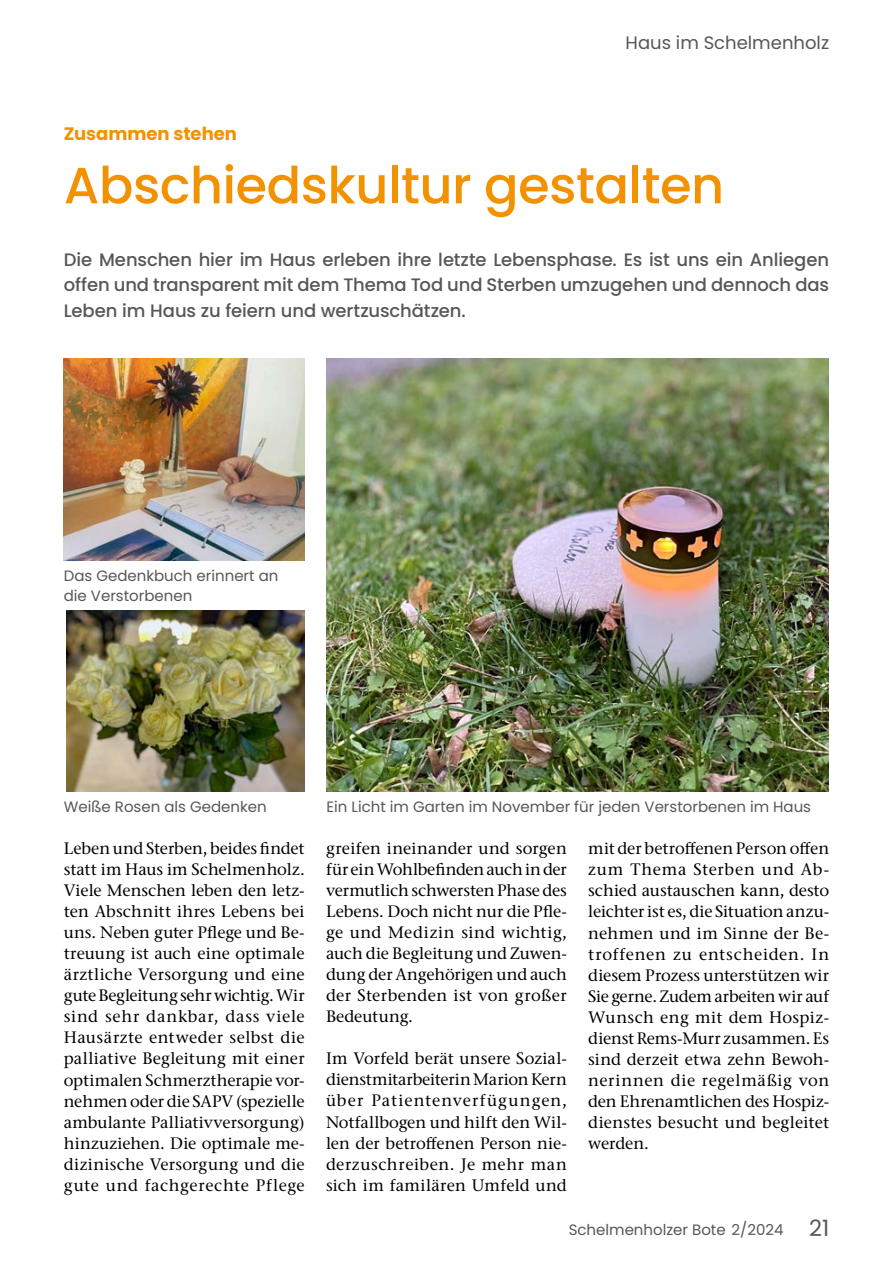
<style>
.page{position:relative;width:893px;height:1263px;background:#fff}
.page>*{position:absolute;margin:0;border:0;box-sizing:border-box;transform-origin:0 0}
.t1{font:500 51px "Poppins";letter-spacing:-.01em;color:#f39200}
.t2{font:500 18px/25.2px "Poppins";letter-spacing:-.005em;color:#575756;text-align:justify}
.t3{font:18px "Poppins";color:#575756}
.t4{font:700 18px "Poppins";color:#f39200}
.t5{font:500 16.5px/21px "Stone Serif ITC Pro";letter-spacing:.015em;color:#000;text-align:justify}
.t6{font:15px/19.8px "Poppins";color:#575756}
.s1{font-size:22.5px}
</style>
<div class="page">
<img style="left:64px;top:358px;width:240px;height:202px">
<img style="left:326px;top:359px;width:503px;height:432px">
<img style="left:66px;top:610px;width:238px;height:181px">
<p class="t4" style="left:64px;top:124px;width:175px">Zusammen stehen</p>
<p class="t3" style="left:626px;top:32px;width:205px">Haus im Schelmenholz</p>
<h1 class="t1" style="left:64px;top:156px;width:662px">Abschiedskultur gestalten</h1>
<p class="t2" style="left:64px;top:247px;width:767px">Die Menschen hier im Haus erleben ihre letzte Lebensphase. Es ist uns ein Anliegen offen und transparent mit dem Thema Tod und Sterben umzugehen und dennoch das Leben im Haus zu feiern und wertzuschätzen.</p>
<p class="t6" style="left:64px;top:566px;width:216px">Das Gedenkbuch erinnert an die Verstorbenen</p>
<p class="t6" style="left:64px;top:797px;width:204px">Weiße Rosen als Gedenken</p>
<p class="t5" style="left:64px;top:838px;width:242px">Leben und Sterben, beides findet statt im Haus im Schelmenholz.<br>Viele Menschen leben den letz&shy;ten Abschnitt ihres Lebens bei uns. Neben guter Pflege und Be&shy;treuung ist auch eine optimale ärztliche Versorgung und eine gute Begleitung sehr wichtig. Wir sind sehr dankbar, dass viele Hausärzte entweder selbst die palliative Begleitung mit einer optimalen Schmerztherapie vor&shy;nehmen oder die SAPV (spezielle ambulante Palliativversorgung) hinzuziehen. Die optimale me&shy;dizinische Versorgung und die gute und fachgerechte Pflege</p>
<p class="t6" style="left:327px;top:797px;width:486px">Ein Licht im Garten im November für jeden Verstorbenen im Haus</p>
<p class="t5" style="left:326px;top:838px;width:242px">greifen ineinander und sorgen für ein Wohlbefinden auch in der vermutlich schwersten Phase des Lebens. Doch nicht nur die Pfle&shy;ge und Medizin sind wichtig, auch die Begleitung und Zuwen&shy;dung der Angehörigen und auch der Sterbenden ist von großer Bedeutung.</p>
<p class="t5" style="left:326px;top:1048px;width:242px">Im Vorfeld berät unsere Sozial&shy;dienstmitarbeiterin Marion Kern über Patientenverfügungen, Notfallbogen und hilft den Wil&shy;len der betroffenen Person nie&shy;derzuschreiben. Je mehr man sich im familären Umfeld und</p>
<p class="t5" style="left:588px;top:838px;width:242px">mit der betroffenen Person offen zum Thema Sterben und Ab&shy;schied austauschen kann, desto leichter ist es, die Situation anzu&shy;nehmen und im Sinne der Be&shy;troffenen zu entscheiden. In diesem Prozess unterstützen wir Sie gerne. Zudem arbeiten wir auf Wunsch eng mit dem Hospiz&shy;dienst Rems-Murr zusammen. Es sind derzeit etwa zehn Bewoh&shy;nerinnen die regelmäßig von den Ehrenamtlichen des Hospiz&shy;dienstes besucht und begleitet werden.</p>
<p class="t6" style="left:569px;top:1220px;width:262px">Schelmenholzer Bote 2/2024 <span class="s1">21</span></p>
</div>
